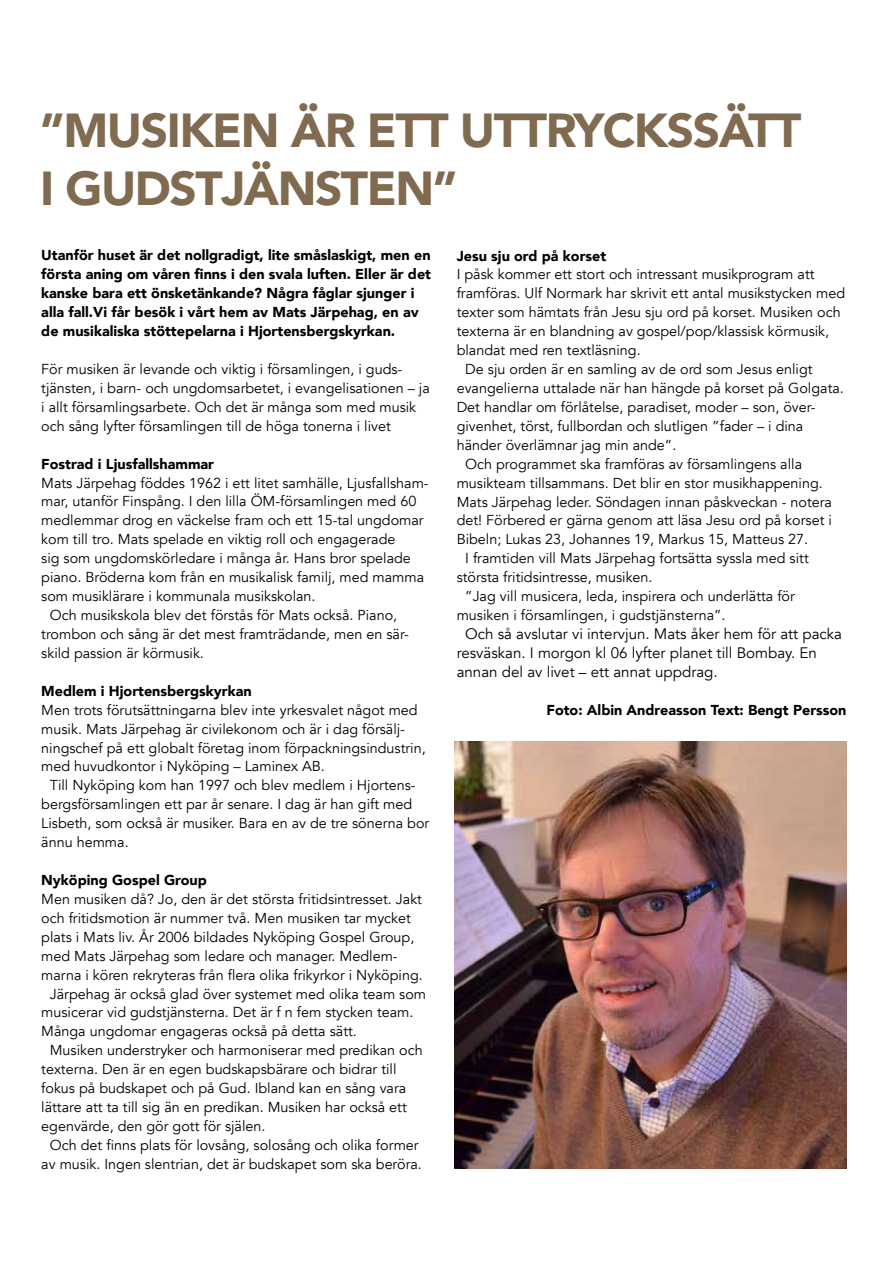
<style>
.page{position:relative;width:893px;height:1263px;background:#fff}
.page>*{position:absolute;margin:0;border:0;box-sizing:border-box;transform-origin:0 0}
.t1{font:900 47.7px/58.5px "Avenir";letter-spacing:-.03em;color:#806a50}
.t2{font:15.15px/18.9px "Avenir";color:#000}
.t3{font:14.4px/18.9px "Avenir";color:#000}
.t4{font:900 14.4px/18.9px "Avenir";color:#000}
</style>
<div class="page">
<img style="left:455px;top:741px;width:391px;height:427px">
<h1 class="t1" style="left:40px;top:99px;width:763px">”MUSIKEN ÄR ETT UTTRYCKSSÄTT<br>I GUDSTJÄNSTEN”</h1>
<p class="t4" style="left:41px;top:246px;width:391px">Utanför huset är det nollgradigt, lite småslaskigt, men en första aning om våren finns i den svala luften. Eller är det kanske bara ett önsketänkande? Några fåglar sjunger i alla fall.Vi får besök i vårt hem av Mats Järpehag, en av de musikaliska stöttepelarna i Hjortensbergskyrkan.</p>
<p class="t3" style="left:41px;top:360px;width:390px">För musiken är levande och viktig i församlingen, i guds&shy;tjänsten, i barn- och ungdomsarbetet, i evangelisationen – ja i allt församlingsarbete. Och det är många som med musik och sång lyfter församlingen till de höga tonerna i livet</p>
<p class="t4" style="left:41px;top:454px;width:174px">Fostrad i Ljusfallshammar</p>
<p class="t3" style="left:41px;top:473px;width:389px">Mats Järpehag föddes 1962 i ett litet samhälle, Ljusfallsham-</p>
<p class="t3" style="left:41px;top:492px;width:377px">mar, utanför Finspång. I den lilla ÖM-församlingen med 60</p>
<p class="t3" style="left:41px;top:511px;width:384px">medlemmar drog en väckelse fram och ett 15-tal ungdomar</p>
<p class="t3" style="left:41px;top:530px;width:356px">kom till tro. Mats spelade en viktig roll och engagerade</p>
<p class="t3" style="left:41px;top:549px;width:371px">sig som ungdomskörledare i många år. Hans bror spelade</p>
<p class="t3" style="left:41px;top:568px;width:384px">piano. Bröderna kom från en musikalisk familj, med mamma</p>
<p class="t3" style="left:41px;top:587px;width:276px">som musiklärare i kommunala musikskolan.</p>
<p class="t3" style="left:50px;top:606px;width:349px">Och musikskola blev det förstås för Mats också. Piano,</p>
<p class="t3" style="left:41px;top:625px;width:369px">trombon och sång är det mest framträdande, men en sär-</p>
<p class="t3" style="left:41px;top:644px;width:164px">skild passion är körmusik.</p>
<p class="t4" style="left:41px;top:681px;width:212px">Medlem i Hjortensbergskyrkan</p>
<p class="t3" style="left:41px;top:700px;width:378px">Men trots förutsättningarna blev inte yrkesvalet något med</p>
<p class="t3" style="left:41px;top:719px;width:365px">musik. Mats Järpehag är civilekonom och är i dag försälj-</p>
<p class="t3" style="left:41px;top:738px;width:386px">ningschef på ett globalt företag inom förpackningsindustrin,</p>
<p class="t3" style="left:41px;top:757px;width:285px">med huvudkontor i Nyköping – Laminex AB.</p>
<p class="t3" style="left:50px;top:776px;width:367px">Till Nyköping kom han 1997 och blev medlem i Hjortens-</p>
<p class="t3" style="left:41px;top:795px;width:372px">bergsförsamlingen ett par år senare. I dag är han gift med</p>
<p class="t3" style="left:41px;top:814px;width:390px">Lisbeth, som också är musiker. Bara en av de tre sönerna bor</p>
<p class="t3" style="left:41px;top:833px;width:89px">ännu hemma.</p>
<p class="t4" style="left:41px;top:870px;width:167px">Nyköping Gospel Group</p>
<p class="t3" style="left:41px;top:890px;width:382px">Men musiken då? Jo, den är det största fritidsintresset. Jakt</p>
<p class="t3" style="left:41px;top:909px;width:371px">och fritidsmotion är nummer två. Men musiken tar mycket</p>
<p class="t3" style="left:41px;top:927px;width:375px">plats i Mats liv. År 2006 bildades Nyköping Gospel Group,</p>
<p class="t3" style="left:41px;top:946px;width:358px">med Mats Järpehag som ledare och manager. Medlem-</p>
<p class="t3" style="left:41px;top:965px;width:383px">marna i kören rekryteras från flera olika frikyrkor i Nyköping.</p>
<p class="t3" style="left:50px;top:984px;width:378px">Järpehag är också glad över systemet med olika team som</p>
<p class="t3" style="left:41px;top:1003px;width:374px">musicerar vid gudstjänsterna. Det är f n fem stycken team.</p>
<p class="t3" style="left:41px;top:1022px;width:317px">Många ungdomar engageras också på detta sätt.</p>
<p class="t3" style="left:50px;top:1041px;width:374px">Musiken understryker och harmoniserar med predikan och</p>
<p class="t3" style="left:41px;top:1060px;width:357px">texterna. Den är en egen budskapsbärare och bidrar till</p>
<p class="t3" style="left:41px;top:1079px;width:367px">fokus på budskapet och på Gud. Ibland kan en sång vara</p>
<p class="t3" style="left:41px;top:1098px;width:367px">lättare att ta till sig än en predikan. Musiken har också ett</p>
<p class="t3" style="left:41px;top:1117px;width:226px">egenvärde, den gör gott för själen.</p>
<p class="t3" style="left:50px;top:1136px;width:370px">Och det finns plats för lovsång, solosång och olika former</p>
<p class="t3" style="left:41px;top:1155px;width:382px">av musik. Ingen slentrian, det är budskapet som ska beröra.</p>
<p class="t4" style="left:457px;top:246px;width:151px">Jesu sju ord på korset</p>
<p class="t3" style="left:457px;top:265px;width:359px">I påsk kommer ett stort och intressant musikprogram att</p>
<p class="t3" style="left:457px;top:284px;width:390px">framföras. Ulf Normark har skrivit ett antal musikstycken med</p>
<p class="t3" style="left:457px;top:303px;width:386px">texter som hämtats från Jesu sju ord på korset. Musiken och</p>
<p class="t3" style="left:457px;top:322px;width:374px">texterna är en blandning av gospel/pop/klassisk körmusik,</p>
<p class="t3" style="left:457px;top:341px;width:185px">blandat med ren textläsning.</p>
<p class="t3" style="left:465px;top:360px;width:349px">De sju orden är en samling av de ord som Jesus enligt</p>
<p class="t3" style="left:457px;top:379px;width:389px">evangelierna uttalade när han hängde på korset på Golgata.</p>
<p class="t3" style="left:457px;top:398px;width:360px">Det handlar om förlåtelse, paradiset, moder – son, över-</p>
<p class="t3" style="left:457px;top:417px;width:348px">givenhet, törst, fullbordan och slutligen ”fader – i dina</p>
<p class="t3" style="left:457px;top:436px;width:221px">händer överlämnar jag min ande”.</p>
<p class="t3" style="left:465px;top:454px;width:338px">Och programmet ska framföras av församlingens alla</p>
<p class="t3" style="left:457px;top:473px;width:368px">musikteam tillsammans. Det blir en stor musikhappening.</p>
<p class="t3" style="left:457px;top:492px;width:377px">Mats Järpehag leder. Söndagen innan påskveckan - notera</p>
<p class="t3" style="left:457px;top:511px;width:377px">det! Förbered er gärna genom att läsa Jesu ord på korset i</p>
<p class="t3" style="left:457px;top:530px;width:353px">Bibeln; Lukas 23, Johannes 19, Markus 15, Matteus 27.</p>
<p class="t3" style="left:465px;top:549px;width:345px">I framtiden vill Mats Järpehag fortsätta syssla med sitt</p>
<p class="t3" style="left:457px;top:568px;width:197px">största fritidsintresse, musiken.</p>
<p class="t3" style="left:465px;top:587px;width:331px">”Jag vill musicera, leda, inspirera och underlätta för</p>
<p class="t3" style="left:457px;top:606px;width:270px">musiken i församlingen, i gudstjänsterna”.</p>
<p class="t2" style="left:457px;top:624px;width:387px;text-indent:9px">Och så avslutar vi intervjun. Mats åker hem för att packa resväskan. I morgon kl 06 lyfter planet till Bombay. En annan del av livet – ett annat uppdrag.</p>
<p class="t4" style="left:546px;top:700px;width:302px">Foto: Albin Andreasson Text: Bengt Persson</p>
</div>
